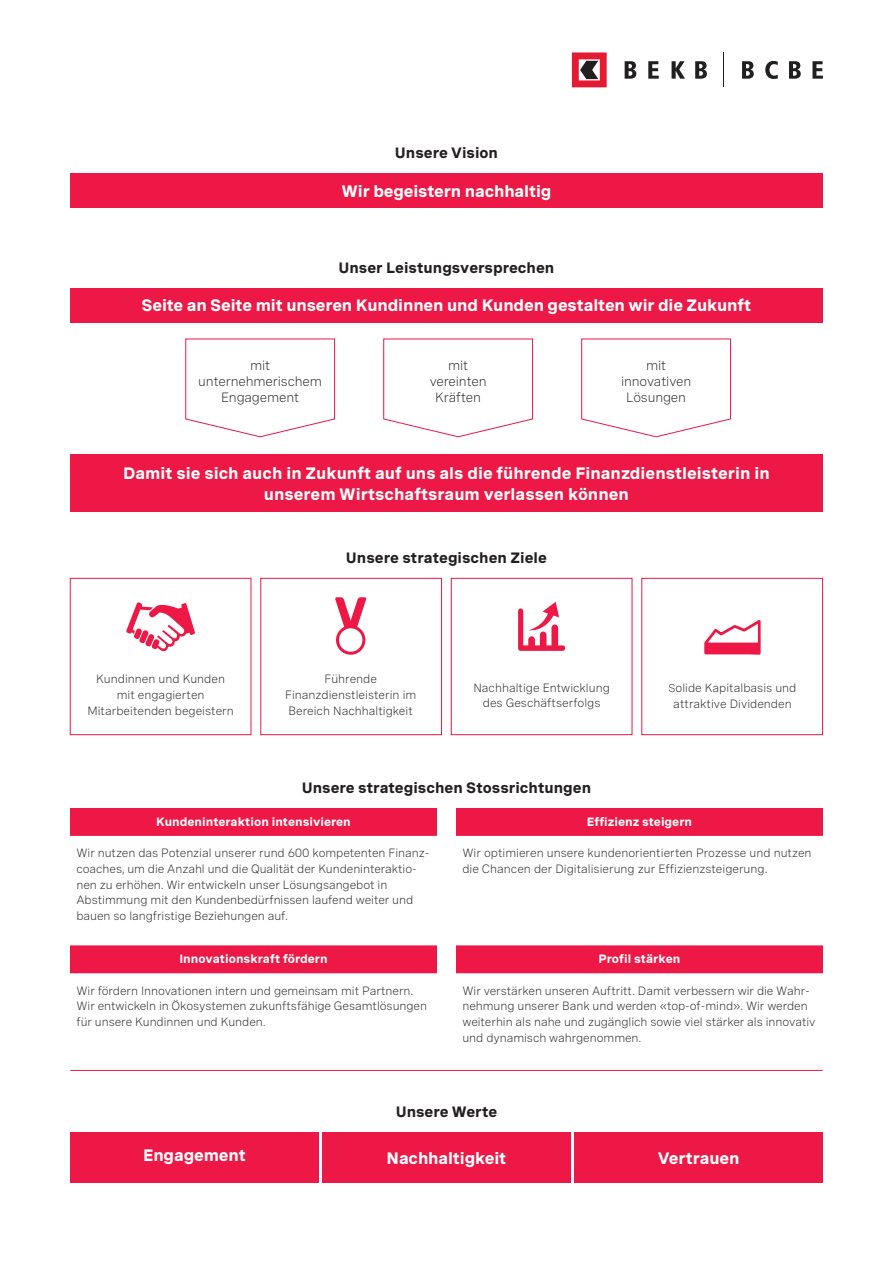
<style>
.page{position:relative;width:893px;height:1263px;background:#fff}
.page>*{position:absolute;margin:0;border:0;box-sizing:border-box;transform-origin:0 0}
.t1{font:700 16.5px/21px "Spezia BEKB";letter-spacing:-.01em;color:#fff;text-align:center}
.t2{font:700 15px "Spezia BEKB";color:#231f20}
.t3{font:13.5px/16.2px "Spezia BEKB";letter-spacing:-.01em;color:#231f20;text-align:center}
.t4{font:12px/15.8px "Spezia BEKB";letter-spacing:-.005em;color:#231f20;text-align:center}
.t5{font:700 12px "Spezia BEKB";color:#fff}
.s1{font-size:11.25px}
</style>
<div class="page">
<hr style="left:724px;top:52px;width:1px;height:35px;background:#231f20">
<svg style="left:625px;top:61px;width:11px;height:18px"></svg>
<svg style="left:648px;top:61px;width:11px;height:18px"></svg>
<svg style="left:672px;top:61px;width:13px;height:18px"></svg>
<svg style="left:695px;top:61px;width:12px;height:18px"></svg>
<svg style="left:742px;top:61px;width:12px;height:18px"></svg>
<svg style="left:765px;top:61px;width:13px;height:18px"></svg>
<svg style="left:789px;top:61px;width:12px;height:18px"></svg>
<svg style="left:812px;top:61px;width:11px;height:18px"></svg>
<svg style="left:572px;top:52px;width:35px;height:35px"></svg>
<div style="left:70px;top:288px;width:753px;height:34px;background:#ed1845"></div>
<div style="left:70px;top:454px;width:753px;height:57px;background:#ed1845"></div>
<div style="left:70px;top:578px;width:181px;height:157px;border:1px solid #ed1845"></div>
<div style="left:261px;top:578px;width:181px;height:157px;border:1px solid #ed1845"></div>
<div style="left:451px;top:578px;width:181px;height:157px;border:1px solid #ed1845"></div>
<div style="left:642px;top:578px;width:181px;height:157px;border:1px solid #ed1845"></div>
<svg style="left:518px;top:602px;width:47px;height:49px"></svg>
<svg style="left:704px;top:620px;width:57px;height:35px"></svg>
<svg style="left:126px;top:602px;width:69px;height:50px"></svg>
<svg style="left:335px;top:597px;width:32px;height:36px"></svg>
<div style="left:337px;top:627px;width:27px;height:26px;background:#fff;border-radius:50%"></div>
<div style="left:336px;top:625px;width:29px;height:30px;border:3px solid #ed1845;border-radius:50%"></div>
<div style="left:70px;top:808px;width:367px;height:27px;background:#ed1845"></div>
<hr style="left:70px;top:835px;width:367px;height:1px;background:#ed1845">
<div style="left:456px;top:808px;width:367px;height:27px;background:#ed1845"></div>
<hr style="left:456px;top:835px;width:367px;height:1px;background:#ed1845">
<div style="left:70px;top:946px;width:367px;height:27px;background:#ed1845"></div>
<div style="left:456px;top:946px;width:367px;height:27px;background:#ed1845"></div>
<hr style="left:70px;top:1070px;width:753px;height:1px;background:#ed1845">
<div style="left:70px;top:1132px;width:249px;height:51px;background:#ed1845"></div>
<div style="left:322px;top:1132px;width:249px;height:51px;background:#ed1845"></div>
<div style="left:574px;top:1132px;width:249px;height:51px;background:#ed1845"></div>
<svg style="left:185px;top:338px;width:150px;height:100px"></svg>
<svg style="left:383px;top:338px;width:150px;height:100px"></svg>
<svg style="left:581px;top:338px;width:150px;height:100px"></svg>
<div style="left:70px;top:173px;width:753px;height:34px;background:#ed1845"></div>
<p class="t2" style="left:395px;top:141px;width:105px">Unsere Vision</p>
<h1 class="t1" style="left:342px;top:179px;width:211px">Wir begeistern nachhaltig</h1>
<p class="t2" style="left:338px;top:256px;width:217px">Unser Leistungsversprechen</p>
<h1 class="t1" style="left:141px;top:294px;width:611px">Seite an Seite mit unseren Kundinnen und Kunden gestalten wir die Zukunft</h1>
<p class="t3" style="left:198px;top:356px;width:125px">mit unternehmerischem<br>Engagement</p>
<p class="t3" style="left:430px;top:356px;width:58px">mit vereinten<br>Kräften</p>
<p class="t3" style="left:621px;top:356px;width:72px">mit innovativen<br>Lösungen</p>
<h1 class="t1" style="left:123px;top:461px;width:648px">Damit sie sich auch in Zukunft auf uns als die führende Finanzdienstleisterin in unserem Wirtschaftsraum verlassen können</h1>
<p class="t2" style="left:346px;top:546px;width:202px">Unsere strategischen Ziele</p>
<p class="t4" style="left:87px;top:670px;width:148px">Kundinnen und Kunden mit engagierten<br>Mitarbeitenden begeistern</p>
<p class="t4" style="left:285px;top:670px;width:133px">Führende<br>Finanzdienstleisterin im<br>Bereich Nachhaltigkeit</p>
<p class="t4" style="left:473px;top:679px;width:138px">Nachhaltige Entwicklung des Geschäftserfolgs</p>
<p class="t4" style="left:668px;top:679px;width:129px"><span class="s1">S</span>olide Kapitalbasis und attraktive Dividenden</p>
<p class="t2" style="left:302px;top:776px;width:291px">Unsere strategischen Stossrichtungen</p>
<p class="t5" style="left:156px;top:812px;width:196px">Kundeninteraktion intensivieren</p>
<p class="t4" style="left:76px;top:844px;width:354px;text-align:left">Wir nutzen das Potenzial unserer rund 600 kompetenten Finanz&shy;coaches, um die Anzahl und die Qualität der Kundeninteraktio&shy;nen zu erhöhen. Wir entwickeln unser Lösungsangebot in Abstimmung mit den Kundenbedürfnissen laufend weiter und bauen so langfristige Beziehungen auf.</p>
<p class="t5" style="left:179px;top:950px;width:150px">Innovationskraft fördern</p>
<p class="t4" style="left:76px;top:982px;width:352px;text-align:left">Wir fördern Innovationen intern und gemeinsam mit Partnern.<br>Wir entwickeln in Ökosystemen zukunftsfähige Gesamtlösungen für unsere Kundinnen und Kunden.</p>
<p class="t5" style="left:587px;top:812px;width:107px">Effizienz steigern</p>
<p class="t4" style="left:462px;top:844px;width:351px;text-align:left">Wir optimieren unsere kundenorientierten Prozesse und nutzen die Chancen der Digitalisierung zur Effizienzsteigerung.</p>
<p class="t5" style="left:599px;top:950px;width:83px">Profil stärken</p>
<p class="t4" style="left:462px;top:982px;width:355px;text-align:left">Wir verstärken unseren Auftritt. Damit verbessern wir die Wahr&shy;nehmung unserer Bank und werden «top-of-mind». Wir werden weiterhin als nahe und zugänglich sowie viel stärker als innovativ und dynamisch wahrgenommen.</p>
<p class="t2" style="left:396px;top:1100px;width:103px">Unsere Werte</p>
<h1 class="t1" style="left:143px;top:1143px;width:104px">Engagement</h1>
<h1 class="t1" style="left:387px;top:1146px;width:121px">Nachhaltigkeit</h1>
<h1 class="t1" style="left:658px;top:1146px;width:83px">Vertrauen</h1>
</div>
